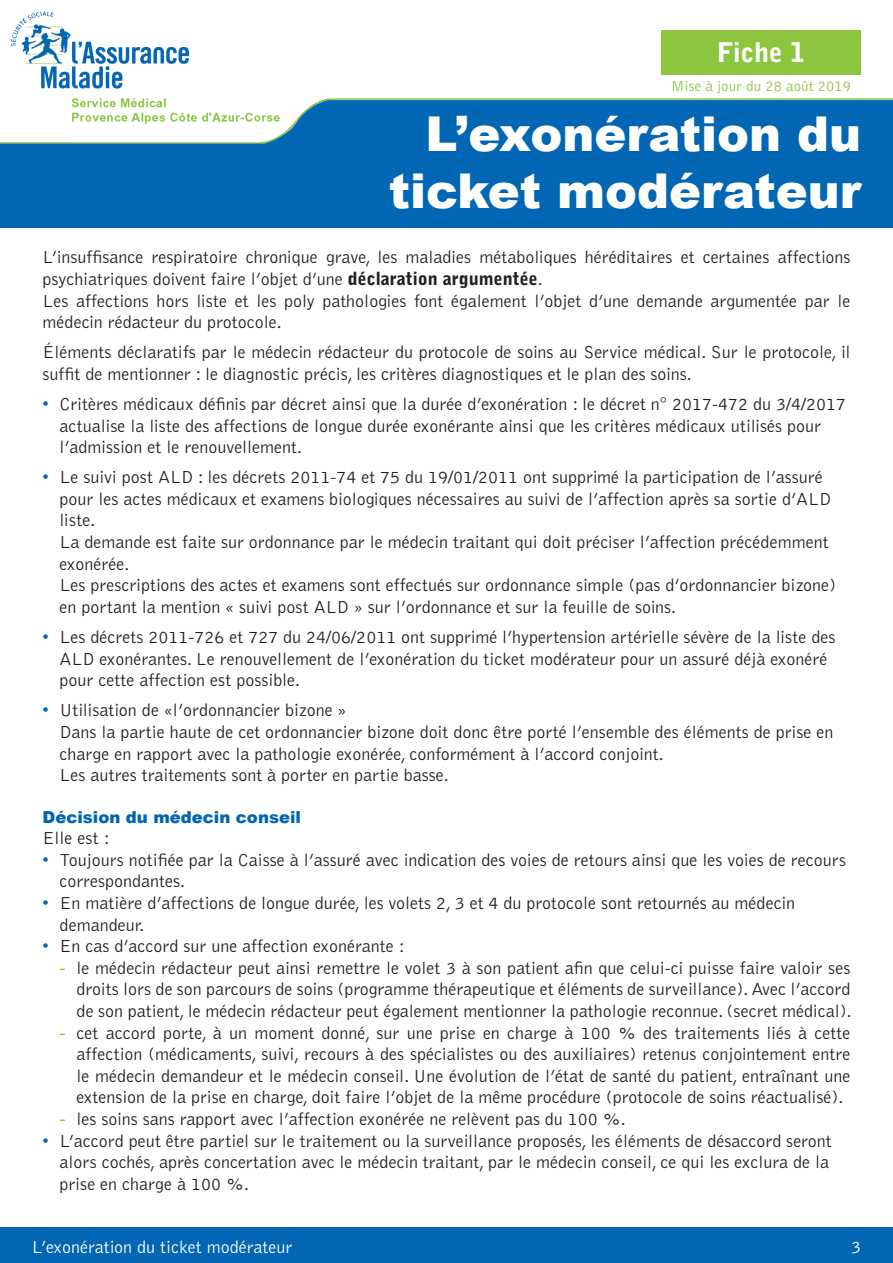
<style>
.page{position:relative;width:893px;height:1263px;background:#fff}
.page>*{position:absolute;margin:0;border:0;box-sizing:border-box;transform-origin:0 0}
.Titre{font:900 48px "Arial";color:#fff}
.t1{font:900 27px "Bell Gothic";color:#fff}
.t2{font:300 18px/21.6px "Bell Gothic";color:#231f20}
.t3{font:300 18px "Bell Gothic";color:#fff}
.t4{font:900 16.5px "Arial";color:#0166b3}
.t5{font:300 15px "Bell Gothic";color:#8bc63e}
.s1{font-weight:900}
.s2{font-family:"Arial";font-weight:400;color:#0166b3}
.s3{font-family:"Arial";font-weight:400;color:#8bc63e}
</style>
<div class="page">
<div style="left:0;top:1227px;width:893px;height:36px;background:#0166b3"></div>
<div style="left:0;top:97px;width:893px;height:131px;background:#0166b3"></div>
<img style="left:0;top:11px;width:893px;height:133px">
<div style="left:661px;top:30px;width:200px;height:45px;background:#8bc63e"></div>
<p class="t1" style="left:717px;top:37px;width:89px">Fiche 1</p>
<p class="t5" style="left:671px;top:78px;width:181px">Mise à jour du 28 août 2019</p>
<p class="Titre" style="left:425px;top:99px;width:437px">L’exonération du</p>
<p class="Titre" style="left:389px;top:156px;width:474px">ticket modérateur</p>
<p class="t2" style="left:43px;top:247px;width:809px">L’insuffisance respiratoire chronique grave, les maladies métaboliques héréditaires et certaines affections psychiatriques doivent faire l’objet d’une <span class="s1">déclaration argumentée</span>.</p>
<p class="t2" style="left:43px;top:290px;width:809px">Les affections hors liste et les poly pathologies font également l’objet d’une demande argumentée par le médecin rédacteur du protocole.</p>
<p class="t2" style="left:43px;top:342px;width:809px">Éléments déclaratifs par le médecin rédacteur du protocole de soins au Service médical. Sur le protocole, il suffit de mentionner : le diagnostic précis, les critères diagnostiques et le plan des soins.</p>
<p class="t2" style="left:60px;top:394px;width:788px;text-indent:-17px"><span class="s2">•</span> Critères médicaux définis par décret ainsi que la durée d’exonération : le décret n° 2017-472 du 3/4/2017 actualise la liste des affections de longue durée exonérante ainsi que les critères médicaux utilisés pour l’admission et le renouvellement.</p>
<p class="t2" style="left:60px;top:467px;width:778px;text-indent:-17px"><span class="s2">•</span> Le suivi post ALD : les décrets 2011-74 et 75 du 19/01/2011 ont supprimé la participation de l’assuré pour les actes médicaux et examens biologiques nécessaires au suivi de l’affection après sa sortie d’ALD liste.<br>La demande est faite sur ordonnance par le médecin traitant qui doit préciser l’affection précédemment exonérée.<br>Les prescriptions des actes et examens sont effectués sur ordonnance simple (pas d’ordonnancier bizone) en portant la mention « suivi post ALD » sur l’ordonnance et sur la feuille de soins.</p>
<p class="t2" style="left:60px;top:627px;width:778px;text-indent:-17px"><span class="s2">•</span> Les décrets 2011-726 et 727 du 24/06/2011 ont supprimé l’hypertension artérielle sévère de la liste des<br>ALD exonérantes. Le renouvellement de l’exonération du ticket modérateur pour un assuré déjà exonéré pour cette affection est possible.</p>
<p class="t2" style="left:60px;top:700px;width:775px;text-indent:-17px"><span class="s2">•</span> Utilisation de «l’ordonnancier bizone »<br>Dans la partie haute de cet ordonnancier bizone doit donc être porté l’ensemble des éléments de prise en charge en rapport avec la pathologie exonérée, conformément à l’accord conjoint.<br>Les autres traitements sont à porter en partie basse.</p>
<p class="t4" style="left:43px;top:805px;width:260px">Décision du médecin conseil</p>
<p class="t2" style="left:43px;top:828px;width:69px">Elle est :</p>
<p class="t2" style="left:60px;top:849px;width:788px;text-indent:-17px"><span class="s2">•</span> Toujours notifiée par la Caisse à l’assuré avec indication des voies de retours ainsi que les voies de recours correspondantes.</p>
<p class="t2" style="left:60px;top:892px;width:737px;text-indent:-17px"><span class="s2">•</span> En matière d’affections de longue durée, les volets 2, 3 et 4 du protocole sont retournés au médecin demandeur.</p>
<p class="t2" style="left:43px;top:936px;width:364px"><span class="s2">•</span> En cas d’accord sur une affection exonérante :</p>
<p class="t2" style="left:77px;top:957px;width:777px;text-align:justify;text-indent:-17px"><span class="s3">-</span> le médecin rédacteur peut ainsi remettre le volet 3 à son patient afin que celui-ci puisse faire valoir ses droits lors de son parcours de soins (programme thérapeutique et éléments de surveillance). Avec l’accord de son patient, le médecin rédacteur peut également mentionner la pathologie reconnue. (secret médical).</p>
<p class="t2" style="left:77px;top:1022px;width:775px;text-align:justify;text-indent:-17px"><span class="s3">-</span> cet accord porte, à un moment donné, sur une prise en charge à 100 % des traitements liés à cette affection (médicaments, suivi, recours à des spécialistes ou des auxiliaires) retenus conjointement entre le médecin demandeur et le médecin conseil. Une évolution de l’état de santé du patient, entraînant une extension de la prise en charge, doit faire l’objet de la même procédure (protocole de soins réactualisé).</p>
<p class="t2" style="left:60px;top:1108px;width:568px"><span class="s3">-</span> les soins sans rapport avec l’affection exonérée ne relèvent pas du 100 %.</p>
<p class="t2" style="left:60px;top:1130px;width:774px;text-indent:-17px"><span class="s2">•</span> L’accord peut être partiel sur le traitement ou la surveillance proposés, les éléments de désaccord seront alors cochés, après concertation avec le médecin traitant, par le médecin conseil, ce qui les exclura de la prise en charge à 100 %.</p>
<p class="t3" style="left:32px;top:1237px;width:262px">L’exonération du ticket modérateur</p>
<p class="t3" style="left:851px;top:1237px;width:12px">3</p>
</div>
